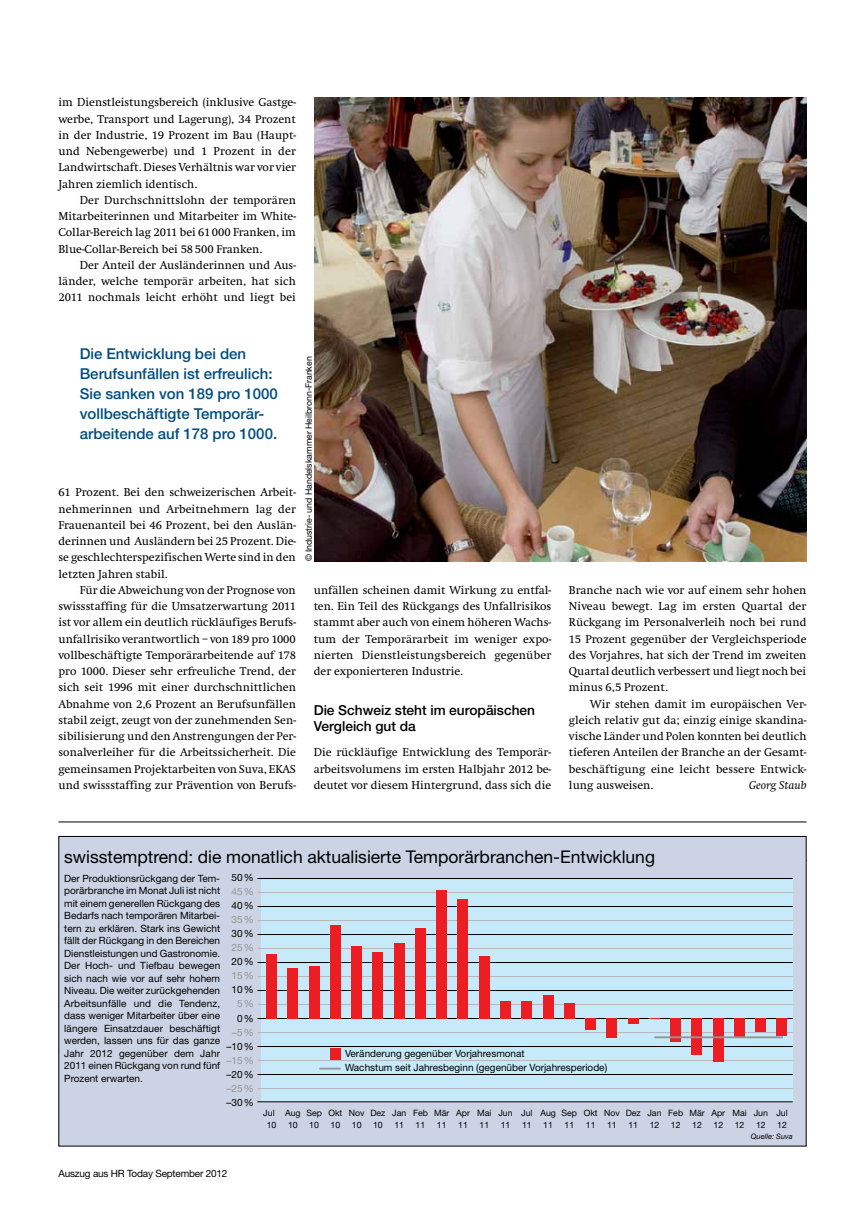
<style>
.page{position:relative;width:865px;height:1205px;background:#fff}
.page>*{position:absolute;margin:0;border:0;box-sizing:border-box;transform-origin:0 0}
.t1{font:17.5px "Helvetica Neue LT";color:#000}
.t2{font:500 15px/20px "Helvetica Neue LT";color:#004d80}
.t3{font:500 13.75px/16.2px "Helvetica Neue LT";color:#000}
.t4{font:11.88px/16.2px "Swift EF";color:#000;text-align:justify}
.t5{font:italic 11.88px "Swift EF";color:#000}
.t6{font:10px/12.5px "Helvetica Neue LT";color:#000;text-align:justify}
.t7{font:10px "Helvetica Neue LT";letter-spacing:-.02em;color:#000}
.t8{font:10px "Helvetica Neue LT";color:#939598}
.t9{font:8.75px/12.5px "Helvetica Neue LT";color:#000}
.t10{font:italic 7.5px "Helvetica Neue LT";color:#000}
</style>
<div class="page">
<hr style="left:58px;top:821px;width:748px;height:1px;background:#000">
<div style="left:59px;top:836px;width:747px;height:310px;background:#cbd3e4"></div>
<div style="left:261px;top:878px;width:531px;height:223px;background:#c7eafb"></div>
<hr style="left:257px;top:878px;width:535px;height:1px;background:#000">
<hr style="left:257px;top:892px;width:535px;height:1px;background:#b6b8ba">
<hr style="left:257px;top:920px;width:535px;height:1px;background:#b6b8ba">
<hr style="left:257px;top:948px;width:535px;height:1px;background:#b6b8ba">
<hr style="left:257px;top:976px;width:535px;height:1px;background:#b6b8ba">
<hr style="left:257px;top:1004px;width:535px;height:1px;background:#b6b8ba">
<hr style="left:257px;top:1032px;width:535px;height:1px;background:#b6b8ba">
<hr style="left:257px;top:1060px;width:535px;height:1px;background:#b6b8ba">
<hr style="left:257px;top:1088px;width:535px;height:1px;background:#b6b8ba">
<hr style="left:257px;top:906px;width:535px;height:1px;background:#000">
<hr style="left:257px;top:934px;width:535px;height:1px;background:#000">
<hr style="left:257px;top:962px;width:535px;height:1px;background:#000">
<hr style="left:257px;top:990px;width:535px;height:1px;background:#000">
<hr style="left:257px;top:1018px;width:535px;height:1px;background:#000">
<hr style="left:257px;top:1046px;width:535px;height:1px;background:#000">
<hr style="left:257px;top:1074px;width:535px;height:1px;background:#000">
<hr style="left:257px;top:1101px;width:535px;height:1px;background:#000">
<div style="left:266px;top:954px;width:11px;height:65px;background:#ed1d24"></div>
<div style="left:287px;top:969px;width:11px;height:50px;background:#ed1d24"></div>
<div style="left:309px;top:966px;width:10px;height:53px;background:#ed1d24"></div>
<div style="left:330px;top:925px;width:10px;height:94px;background:#ed1d24"></div>
<div style="left:351px;top:946px;width:11px;height:73px;background:#ed1d24"></div>
<div style="left:372px;top:952px;width:11px;height:67px;background:#ed1d24"></div>
<div style="left:394px;top:943px;width:10px;height:76px;background:#ed1d24"></div>
<div style="left:415px;top:928px;width:10px;height:91px;background:#ed1d24"></div>
<div style="left:436px;top:890px;width:11px;height:129px;background:#ed1d24"></div>
<div style="left:457px;top:899px;width:11px;height:120px;background:#ed1d24"></div>
<div style="left:479px;top:956px;width:10px;height:63px;background:#ed1d24"></div>
<div style="left:500px;top:1001px;width:11px;height:18px;background:#ed1d24"></div>
<div style="left:521px;top:1001px;width:11px;height:18px;background:#ed1d24"></div>
<div style="left:542px;top:996px;width:11px;height:23px;background:#ed1d24"></div>
<div style="left:564px;top:1003px;width:10px;height:16px;background:#ed1d24"></div>
<div style="left:606px;top:1018px;width:11px;height:20px;background:#ed1d24"></div>
<div style="left:585px;top:1018px;width:11px;height:12px;background:#ed1d24"></div>
<div style="left:627px;top:1018px;width:11px;height:5px;background:#ed1d24"></div>
<div style="left:670px;top:1018px;width:11px;height:23px;background:#ed1d24"></div>
<div style="left:691px;top:1018px;width:11px;height:36px;background:#ed1d24"></div>
<div style="left:712px;top:1018px;width:11px;height:44px;background:#ed1d24"></div>
<div style="left:734px;top:1018px;width:10px;height:18px;background:#ed1d24"></div>
<div style="left:755px;top:1018px;width:11px;height:13px;background:#ed1d24"></div>
<div style="left:776px;top:1018px;width:11px;height:17px;background:#ed1d24"></div>
<div style="left:330px;top:1048px;width:10px;height:11px;background:#ed1d24"></div>
<hr style="left:319px;top:1067px;width:21px;height:2px;background:#939598">
<hr style="left:654px;top:1036px;width:129px;height:2px;background:#939598">
<img style="left:314px;top:97px;width:492px;height:464px">
<p class="t4" style="left:58px;top:95px;width:239px">im Dienstleistungsbereich (inklusive Gastge&shy;werbe, Transport und Lagerung), 34 Prozent in der Industrie, 19 Prozent im Bau (Haupt&shy;und Nebengewerbe) und 1 Prozent in der Landwirtschaft. Dieses Verhältnis war vor vier Jahren ziemlich identisch.</p>
<p class="t4" style="left:58px;top:192px;width:239px;text-indent:21px">Der Durchschnittslohn der temporären Mitarbeiterinnen und Mitarbeiter im White-Collar-Bereich lag 2011 bei 61000 Franken, im Blue-Collar-Bereich bei 58500 Franken.</p>
<p class="t4" style="left:58px;top:257px;width:239px;text-indent:21px">Der Anteil der Ausländerinnen und Aus&shy;länder, welche temporär arbeiten, hat sich 2011 nochmals leicht erhöht und liegt bei</p>
<p class="t2" style="left:80px;top:344px;width:199px">Die Entwicklung bei den<br>Berufsunfällen ist erfreulich:<br>Sie sanken von 189 pro 1000 vollbeschäftigte Temporär&shy;arbeitende auf 178 pro 1000.</p>
<p class="t9" style="left:302px;top:561px;width:206px;rotate:-90deg">© Industrie- und Handelskammer Heilbronn-Franken</p>
<p class="t4" style="left:58px;top:484px;width:239px">61 Prozent. Bei den schweizerischen Arbeit&shy;nehmerinnen und Arbeitnehmern lag der Frauenanteil bei 46 Prozent, bei den Auslän&shy;derinnen und Ausländern bei 25 Prozent. Die&shy;se geschlechterspezifischen Werte sind in den letzten Jahren stabil.</p>
<p class="t4" style="left:58px;top:582px;width:239px;text-indent:21px">Für die Abweichung von der Prognose von swissstaffing für die Umsatzerwartung 2011 ist vor allem ein deutlich rückläufiges Berufs&shy;unfallrisiko verantwortlich – von 189 pro 1000 vollbeschäftigte Temporärarbeitende auf 178 pro 1000. Dieser sehr erfreuliche Trend, der sich seit 1996 mit einer durchschnittlichen Abnahme von 2,6 Prozent an Berufsunfällen stabil zeigt, zeugt von der zunehmenden Sen&shy;sibilisierung und den Anstrengungen der Per&shy;sonalverleiher für die Arbeitssicherheit. Die gemeinsamen Projektarbeiten von Suva, EKAS und swissstaffing zur Prävention von Berufs-</p>
<p class="t4" style="left:314px;top:582px;width:239px">unfällen scheinen damit Wirkung zu entfal&shy;ten. Ein Teil des Rückgangs des Unfallrisikos stammt aber auch von einem höheren Wachs&shy;tum der Temporärarbeit im weniger expo&shy;nierten Dienstleistungsbereich gegenüber der exponierteren Industrie.</p>
<p class="t3" style="left:314px;top:702px;width:223px">Die Schweiz steht im europäischen<br>Vergleich gut da</p>
<p class="t4" style="left:314px;top:745px;width:239px">Die rückläufige Entwicklung des Temporär&shy;arbeitsvolumens im ersten Halbjahr 2012 be&shy;deutet vor diesem Hintergrund, dass sich die</p>
<p class="t4" style="left:569px;top:582px;width:239px">Branche nach wie vor auf einem sehr hohen Niveau bewegt. Lag im ersten Quartal der Rückgang im Personalverleih noch bei rund 15 Prozent gegenüber der Vergleichsperiode des Vorjahres, hat sich der Trend im zweiten Quartal deutlich verbessert und liegt noch bei minus 6,5 Prozent.</p>
<p class="t4" style="left:569px;top:696px;width:239px;text-indent:21px">Wir stehen damit im europäischen Ver&shy;gleich relativ gut da; einzig einige skandina&shy;vische Länder und Polen konnten bei deutlich tieferen Anteilen der Branche an der Gesamt&shy;beschäftigung eine leicht bessere Entwick&shy;lung ausweisen.</p>
<p class="t5" style="left:749px;top:778px;width:59px">Georg Staub</p>
<h1 class="t1" style="left:64px;top:846px;width:592px">swisstemptrend: die monatlich aktualisierte Temporärbranchen-Entwicklung</h1>
<p class="t6" style="left:231px;top:871px;width:24px">50%</p>
<p class="t8" style="left:231px;top:885px;width:24px">45%</p>
<p class="t6" style="left:231px;top:899px;width:24px">40%</p>
<p class="t8" style="left:231px;top:913px;width:24px">35%</p>
<p class="t6" style="left:231px;top:927px;width:24px">30%</p>
<p class="t8" style="left:231px;top:942px;width:24px">25%</p>
<p class="t6" style="left:231px;top:955px;width:24px">20%</p>
<p class="t8" style="left:231px;top:970px;width:24px">15%</p>
<p class="t6" style="left:231px;top:983px;width:24px">10%</p>
<p class="t8" style="left:237px;top:998px;width:18px">5%</p>
<p class="t6" style="left:237px;top:1011px;width:18px">0%</p>
<p class="t8" style="left:232px;top:1026px;width:23px">–5%</p>
<p class="t6" style="left:226px;top:1040px;width:29px">–10%</p>
<p class="t8" style="left:226px;top:1054px;width:29px">–15%</p>
<p class="t6" style="left:226px;top:1068px;width:29px">–20%</p>
<p class="t8" style="left:226px;top:1082px;width:29px">–25%</p>
<p class="t6" style="left:226px;top:1096px;width:29px">–30%</p>
<p class="t6" style="left:64px;top:872px;width:157px">Der Produktionsrückgang der Tem&shy;porärbranche im Monat Juli ist nicht mit einem generellen Rückgang des Bedarfs nach temporären Mitarbei&shy;tern zu erklären. Stark ins Gewicht fällt der Rückgang in den Bereichen Dienstleistungen und Gastronomie.<br>Der Hoch- und Tiefbau bewegen sich nach wie vor auf sehr hohem Niveau. Die weiter zurückgehenden Arbeitsunfälle und die Tendenz, dass weniger Mitarbeiter über eine längere Einsatzdauer beschäftigt werden, lassen uns für das ganze Jahr 2012 gegenüber dem Jahr 2011 einen Rückgang von rund fünf Prozent erwarten.</p>
<p class="t6" style="left:345px;top:1046px;width:264px;line-height:13.9px">Veränderung gegenüber Vorjahresmonat<br>Wachstum seit Jahresbeginn (gegenüber Vorjahresperiode)</p>
<p class="t9" style="left:267px;top:1106px;width:522px;text-indent:-3px">Jul Aug Sep Okt Nov Dez Jan Feb Mär Apr Mai Jun Jul Aug Sep Okt Nov Dez Jan Feb Mär Apr Mai Jun Jul<br>10</p>
<p class="t9" style="left:288px;top:1119px;width:11px">10</p>
<p class="t9" style="left:309px;top:1119px;width:11px">10</p>
<p class="t9" style="left:330px;top:1119px;width:11px">10</p>
<p class="t9" style="left:352px;top:1119px;width:11px">10</p>
<p class="t9" style="left:373px;top:1119px;width:11px">10</p>
<p class="t9" style="left:394px;top:1119px;width:11px">11</p>
<p class="t9" style="left:415px;top:1119px;width:11px">11</p>
<p class="t9" style="left:437px;top:1119px;width:11px">11</p>
<p class="t9" style="left:458px;top:1119px;width:11px">11</p>
<p class="t9" style="left:479px;top:1119px;width:11px">11</p>
<p class="t9" style="left:501px;top:1119px;width:11px">11</p>
<p class="t9" style="left:522px;top:1119px;width:11px">11</p>
<p class="t9" style="left:543px;top:1119px;width:11px">11</p>
<p class="t9" style="left:564px;top:1119px;width:11px">11</p>
<p class="t9" style="left:586px;top:1119px;width:11px">11</p>
<p class="t9" style="left:607px;top:1119px;width:11px">11</p>
<p class="t9" style="left:628px;top:1119px;width:11px">11</p>
<p class="t9" style="left:649px;top:1119px;width:11px">12</p>
<p class="t9" style="left:671px;top:1119px;width:11px">12</p>
<p class="t9" style="left:692px;top:1119px;width:11px">12</p>
<p class="t9" style="left:713px;top:1119px;width:11px">12</p>
<p class="t9" style="left:734px;top:1119px;width:11px">12</p>
<p class="t9" style="left:756px;top:1119px;width:11px">12</p>
<p class="t9" style="left:777px;top:1119px;width:11px">12</p>
<p class="t10" style="left:750px;top:1132px;width:43px">Quelle: Suva</p>
<p class="t7" style="left:58px;top:1168px;width:170px">Auszug aus HR Today September 2012</p>
</div>
